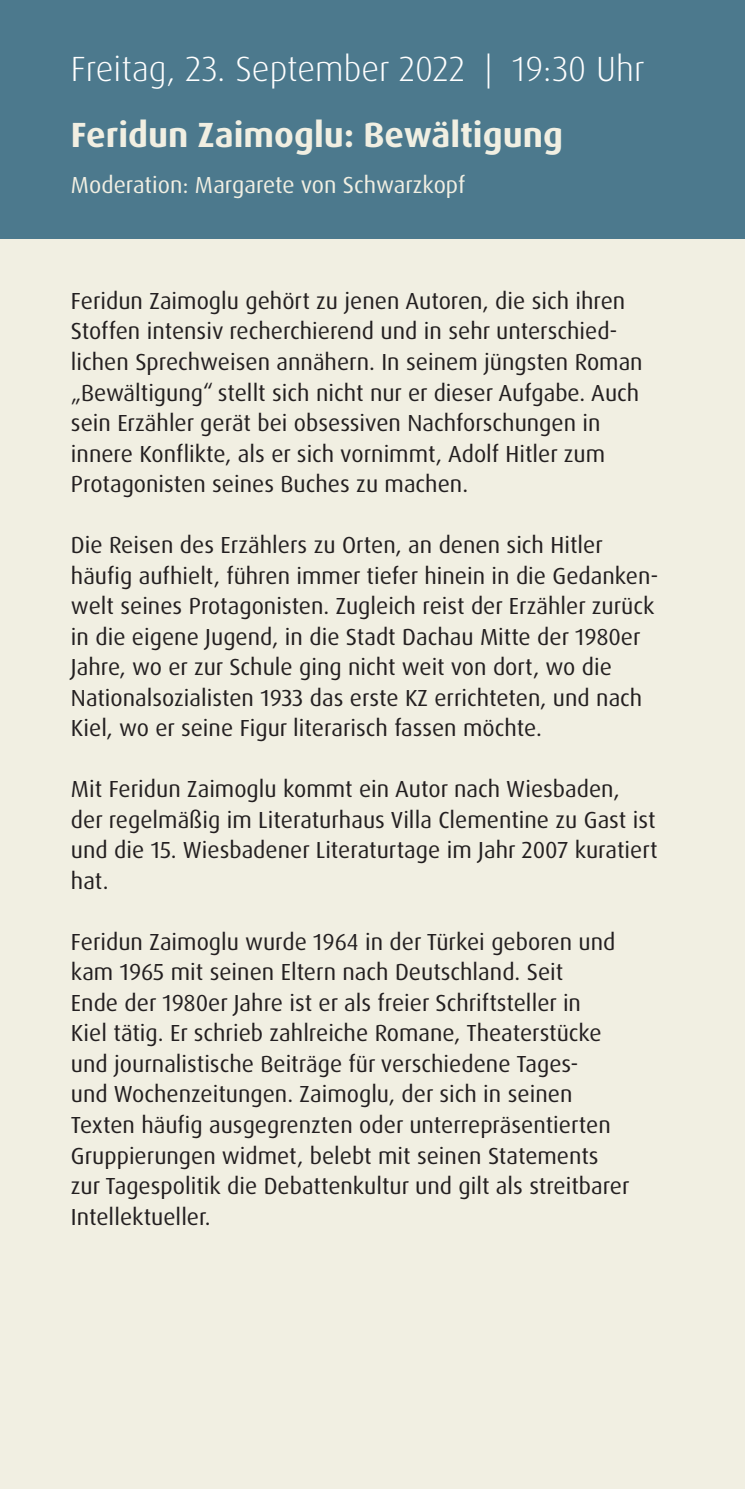
<style>
.page{position:relative;width:745px;height:1489px;background:#fff}
.page>*{position:absolute;margin:0;border:0;box-sizing:border-box;transform-origin:0 0}
.Zeit{font:300 35px "Dax Pro";color:#fff}
.Titel{font:700 35px "Dax Pro";color:#f1efe2}
.Fließtext_20_J__Lith{font:23.25px/30.5px "Dax Pro";color:#231f20}
.Untertitel{font:23.25px "Dax Pro";color:#f1efe2}
</style>
<div class="page">
<div style="left:0;top:0;width:744px;height:1488px;background:#f1efe2"></div>
<div style="left:0;top:0;width:744px;height:238px;background:#4c798d"></div>
<p class="Zeit" style="left:71px;top:46px;width:574px">Freitag, 23. September 2022 | 19:30 Uhr</p>
<p class="Titel" style="left:71px;top:112px;width:493px">Feridun Zaimoglu: Bewältigung</p>
<p class="Untertitel" style="left:71px;top:170px;width:395px">Moderation: Margarete von Schwarzkopf</p>
<p class="Fließtext_20_J__Lith" style="left:71px;top:286px;width:573px">Feridun Zaimoglu gehört zu jenen Autoren, die sich ihren Stoffen intensiv recherchierend und in sehr unterschied&shy;lichen Sprechweisen annähern. In seinem jüngsten Roman „Bewältigung“ stellt sich nicht nur er dieser Aufgabe. Auch sein Erzähler gerät bei obsessiven Nachforschungen in innere Konflikte, als er sich vornimmt, Adolf Hitler zum Protagonisten seines Buches zu machen.</p>
<p class="Fließtext_20_J__Lith" style="left:71px;top:530px;width:586px">Die Reisen des Erzählers zu Orten, an denen sich Hitler häufig aufhielt, führen immer tiefer hinein in die Gedanken&shy;welt seines Protagonisten. Zugleich reist der Erzähler zurück in die eigene Jugend, in die Stadt Dachau Mitte der 1980er Jahre, wo er zur Schule ging nicht weit von dort, wo die Nationalsozialisten 1933 das erste KZ errichteten, und nach Kiel, wo er seine Figur literarisch fassen möchte.</p>
<p class="Fließtext_20_J__Lith" style="left:71px;top:774px;width:587px">Mit Feridun Zaimoglu kommt ein Autor nach Wiesbaden,<br>der regelmäßig im Literaturhaus Villa Clementine zu Gast ist und die 15. Wiesbadener Literaturtage im Jahr 2007 kuratiert hat.</p>
<p class="Fließtext_20_J__Lith" style="left:71px;top:926px;width:560px">Feridun Zaimoglu wurde 1964 in der Türkei geboren und kam 1965 mit seinen Eltern nach Deutschland. Seit<br>Ende der 1980er Jahre ist er als freier Schriftsteller in<br>Kiel tätig. Er schrieb zahlreiche Romane, Theaterstücke und journalistische Beiträge für verschiedene Tages-<br>und Wochenzeitungen. Zaimoglu, der sich in seinen Texten häufig ausgegrenzten oder unterrepräsentierten Gruppierungen widmet, belebt mit seinen Statements zur Tagespolitik die Debattenkultur und gilt als streitbarer Intellektueller.</p>
</div>
